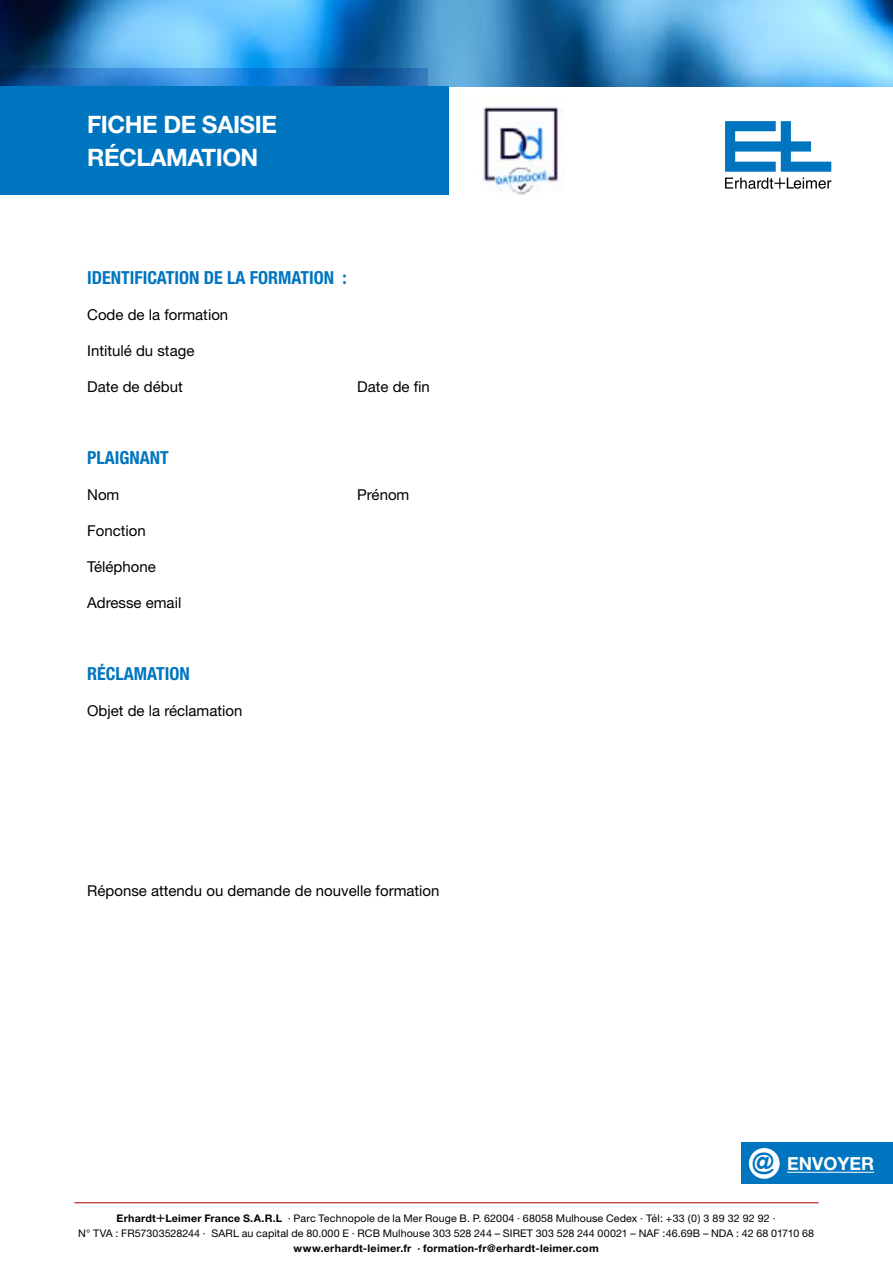
<style>
.page{position:relative;width:893px;height:1263px;background:#fff}
.page>*{position:absolute;margin:0;border:0;box-sizing:border-box;transform-origin:0 0}
.t1{font:700 24px/33px "Helvetica Neue";letter-spacing:-.02em;color:#fff}
.t2{font:700 condensed 18px "Helvetica Neue";color:#0075bf}
.t3{font:700 18px "Helvetica Neue";color:#fff}
.t4{font:15px "Helvetica Neue LT Pro";color:#000}
.t5{font:15px "Helvetica Neue";color:#000}
.t6{font:10.5px/15px "Helvetica Neue";letter-spacing:.01em;color:#000;text-align:center}
.t7{font:700 10.5px "Helvetica Neue";letter-spacing:.025em;color:#000}
.s1{font-family:"Arial";font-size:22.5px;color:#0075bf}
.s2{font-weight:700}
.s3{font-size:15px}
</style>
<div class="page">
<hr style="left:74px;top:1202px;width:745px;height:1px;background:#b51f1f">
<img style="left:0;top:0;width:893px;height:86px">
<svg style="left:0;top:68px;width:427px;height:18px;background:#2270bc"></svg>
<div style="left:0;top:86px;width:449px;height:108px;background:#0075bf"></div>
<svg style="left:725px;top:121px;width:106px;height:51px"></svg>
<svg style="left:725px;top:178px;width:106px;height:11px"></svg>
<img style="left:483px;top:107px;width:80px;height:87px">
<div style="left:741px;top:1143px;width:152px;height:41px;background:#0075bf"></div>
<div style="left:749px;top:1148px;width:31px;height:31px;background:#fff;border-radius:50%"></div>
<hr style="left:787px;top:1172px;width:87px;height:1px;background:#fff">
<h1 class="t1" style="left:87px;top:107px;width:191px">FICHE DE SAISIE<br>RÉCLAMATION</h1>
<h2 class="t2" style="left:87px;top:267px;width:261px">IDENTIFICATION DE LA FORMATION :</h2>
<h3 class="t4" style="left:87px;top:305px;width:143px">Code de la formation</h3>
<h3 class="t4" style="left:87px;top:341px;width:109px">Intitulé du stage</h3>
<h3 class="t4" style="left:87px;top:377px;width:97px">Date de début</h3>
<h3 class="t4" style="left:357px;top:377px;width:74px">Date de fin</h3>
<h2 class="t2" style="left:87px;top:447px;width:83px">PLAIGNANT</h2>
<h3 class="t4" style="left:87px;top:485px;width:34px">Nom</h3>
<h3 class="t4" style="left:357px;top:485px;width:54px">Prénom</h3>
<h3 class="t4" style="left:87px;top:521px;width:60px">Fonction</h3>
<h3 class="t4" style="left:87px;top:557px;width:70px">Téléphone</h3>
<h3 class="t4" style="left:87px;top:593px;width:96px">Adresse email</h3>
<h2 class="t2" style="left:87px;top:663px;width:104px">RÉCLAMATION</h2>
<h3 class="t4" style="left:87px;top:701px;width:157px">Objet de la réclamation</h3>
<h3 class="t5" style="left:87px;top:882px;width:354px">Réponse attendu ou demande de nouvelle formation</h3>
<h2 class="t3" style="left:752px;top:1153px;width:123px"><span class="s1">@</span> ENVOYER</h2>
<p class="t6" style="left:78px;top:1210px;width:737px"><span class="s2">Erhardt</span><span class="s3">+</span><span class="s2">Leimer France S.A.R.L</span> · Parc Technopole de la Mer Rouge B. P. 62004 · 68058 Mulhouse Cedex · Tél: +33 (0) 3 89 32 92 92 ·<br>N° TVA : FR57303528244 · SARL au capital de 80.000 E · RCB Mulhouse 303 528 244 – SIRET 303 528 244 00021 – NAF :46.69B – NDA : 42 68 01710 68</p>
<p class="t7" style="left:294px;top:1242px;width:307px">www.erhardt-leimer.fr · formation-fr@erhardt-leimer.com</p>
</div>
